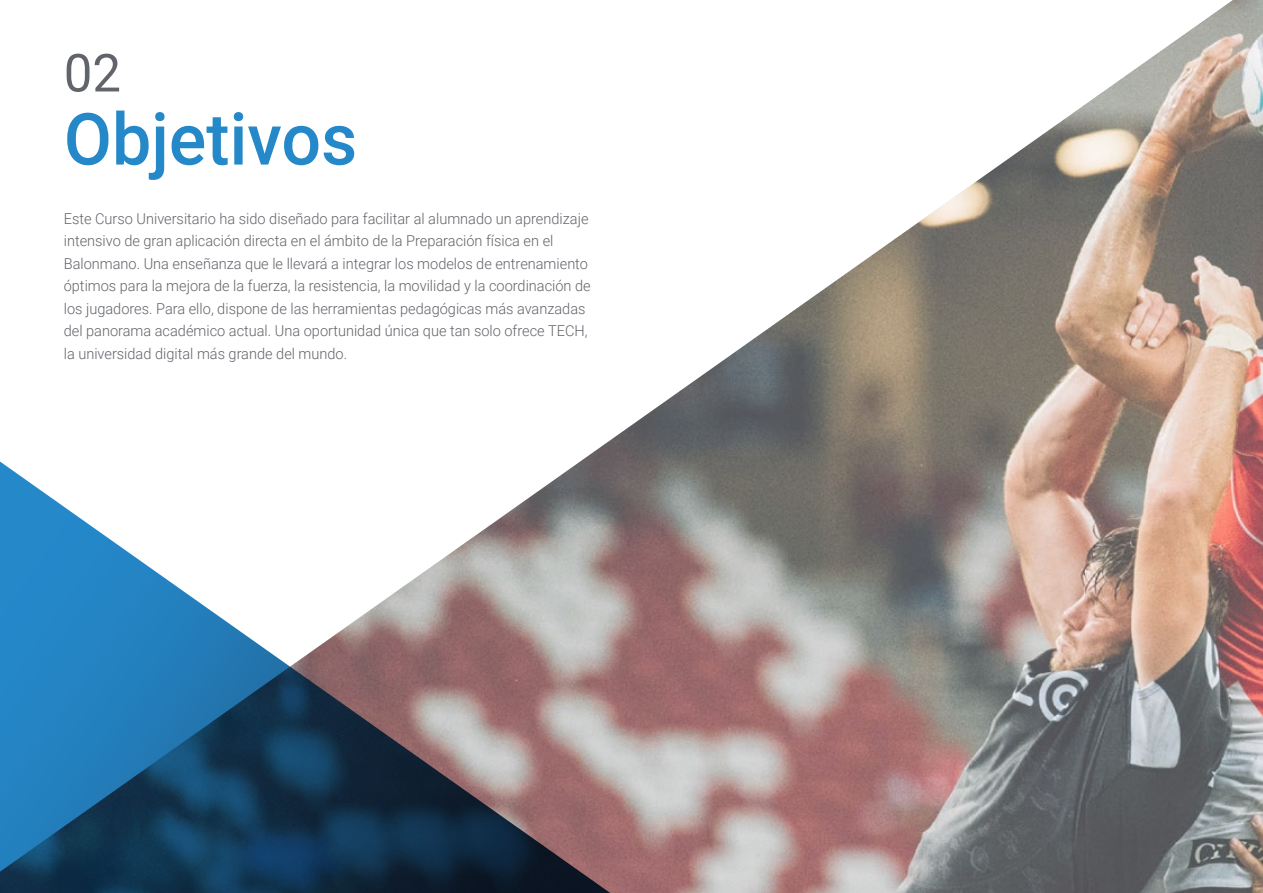
<style>
.page{position:relative;width:1263px;height:893px;background:#fff}
.page>*{position:absolute;margin:0;border:0;box-sizing:border-box;transform-origin:0 0}
.t1{font:500 72px "Roboto";color:#2488c9}
.t2{font:52.5px "Roboto";color:#61646a}
.t3{font:300 15px/22.5px "Roboto";color:#61646a}
</style>
<div class="page">
<img style="left:602px;top:0;width:661px;height:893px">
<svg style="left:0;top:446px;width:640px;height:447px"></svg>
<h2 class="t2" style="left:64px;top:36px;width:59px">02</h2>
<h1 class="t1" style="left:64px;top:89px;width:295px">Objetivos</h1>
<p class="t3" style="left:64px;top:207px;width:528px">Este Curso Universitario ha sido diseñado para facilitar al alumnado un aprendizaje intensivo de gran aplicación directa en el ámbito de la Preparación física en el Balonmano. Una enseñanza que le llevará a integrar los modelos de entrenamiento óptimos para la mejora de la fuerza, la resistencia, la movilidad y la coordinación de los jugadores. Para ello, dispone de las herramientas pedagógicas más avanzadas del panorama académico actual. Una oportunidad única que tan solo ofrece TECH, la universidad digital más grande del mundo.</p>
</div>
